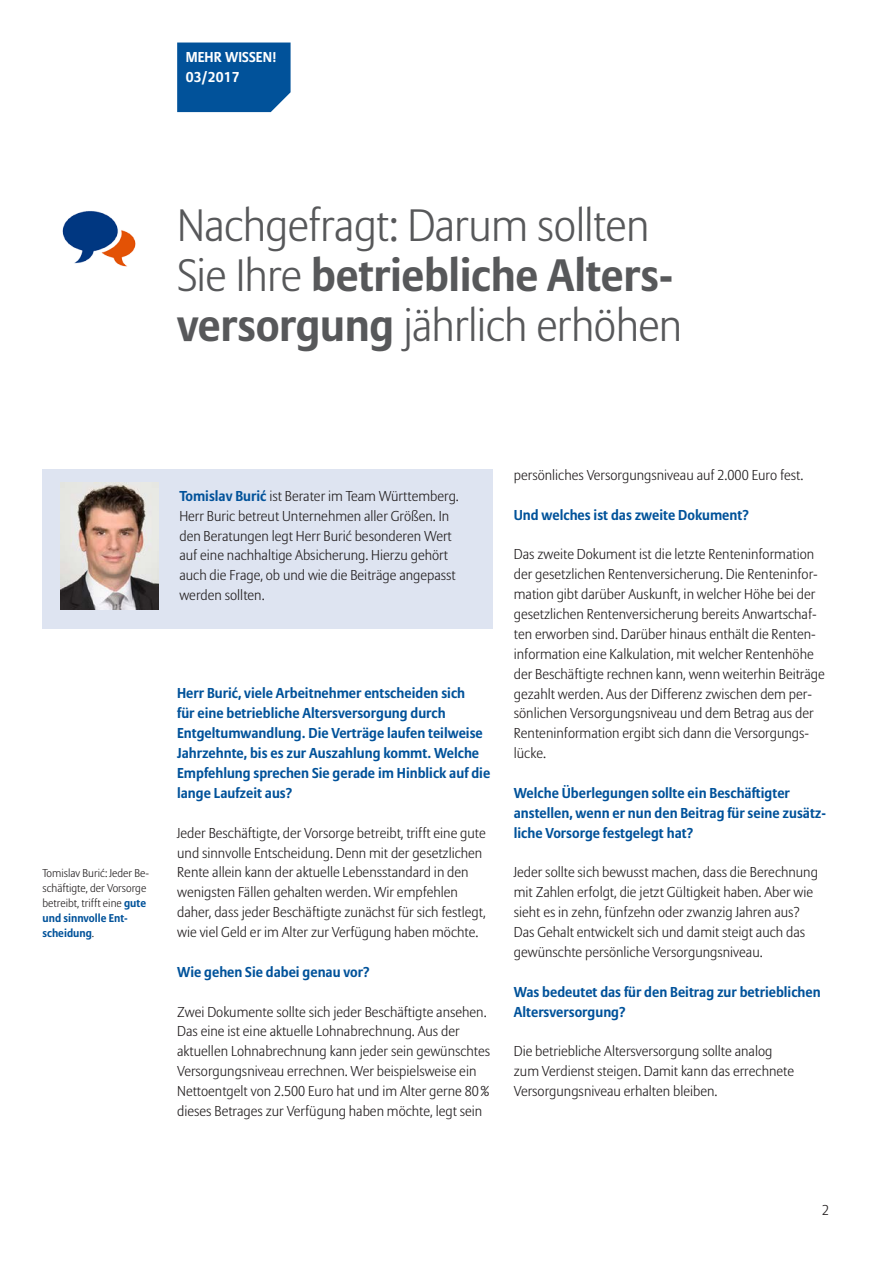
<style>
.page{position:relative;width:893px;height:1263px;background:#fff}
.page>*{position:absolute;margin:0;border:0;box-sizing:border-box;transform-origin:0 0}
.t1{font:300 45px/49.7px "Allianz Sans";letter-spacing:-.015em;color:#57585a}
.t2{font:300 14.25px/20px "Allianz Sans";color:#231f20}
.t3{font:700 14.25px/20px "Allianz Sans";color:#01529a}
.t4{font:700 14.25px/20px "Allianz Sans";letter-spacing:.01em;color:#fff}
.t5{font:300 11.25px/14.9px "Allianz Sans";color:#231f20}
.s1{font-weight:700}
.s2{font-weight:700;color:#01529a}
</style>
<div class="page">
<img style="left:62px;top:211px;width:74px;height:56px">
<div style="left:43px;top:470px;width:450px;height:159px;background:#dee4f1"></div>
<img style="left:61px;top:483px;width:98px;height:126px">
<div style="left:177px;top:43px;width:114px;height:69px;background:#01529a"></div>
<p class="t4" style="left:186px;top:48px;width:92px">MEHR WISSEN!<br>03/2017</p>
<h1 class="t1" style="left:177px;top:200px;width:507px">Nachgefragt: Darum sollten<br>Sie Ihre <span class="s1">betriebliche Alters&shy;versorgung</span> jährlich erhöhen</h1>
<p class="t5" style="left:43px;top:866px;width:108px">Tomislav Burić: Jeder Be&shy;schäftigte, der Vorsorge betreibt, trifft eine <span class="s2">gute und sinnvolle Ent&shy;scheidung</span>.</p>
<p class="t2" style="left:179px;top:486px;width:281px"><span class="s2">Tomislav Burić</span> ist Berater im Team Württemberg.<br>Herr Buric betreut Unternehmen aller Größen. In den Beratungen legt Herr Burić besonderen Wert auf eine nachhaltige Absicherung. Hierzu gehört auch die Frage, ob und wie die Beiträge angepasst werden sollten.</p>
<p class="t3" style="left:177px;top:684px;width:315px">Herr Burić, viele Arbeitnehmer entscheiden sich<br>für eine betriebliche Altersversorgung durch Entgeltumwandlung. Die Verträge laufen teilweise Jahrzehnte, bis es zur Auszahlung kommt. Welche Empfehlung sprechen Sie gerade im Hinblick auf die lange Laufzeit aus?</p>
<p class="t2" style="left:177px;top:822px;width:310px">Jeder Beschäftigte, der Vorsorge betreibt, trifft eine gute und sinnvolle Entscheidung. Denn mit der gesetzlichen Rente allein kann der aktuelle Lebensstandard in den wenigsten Fällen gehalten werden. Wir empfehlen daher, dass jeder Beschäftigte zunächst für sich festlegt, wie viel Geld er im Alter zur Verfügung haben möchte.</p>
<p class="t3" style="left:177px;top:962px;width:194px">Wie gehen Sie dabei genau vor?</p>
<p class="t2" style="left:177px;top:1001px;width:315px">Zwei Dokumente sollte sich jeder Beschäftigte ansehen.<br>Das eine ist eine aktuelle Lohnabrechnung. Aus der aktuellen Lohnabrechnung kann jeder sein gewünschtes Versorgungsniveau errechnen. Wer beispielsweise ein Nettoentgelt von 2.500 Euro hat und im Alter gerne 80% dieses Betrages zur Verfügung haben möchte, legt sein</p>
<p class="t2" style="left:514px;top:465px;width:291px">persönliches Versorgungsniveau auf 2.000 Euro fest.</p>
<p class="t3" style="left:514px;top:505px;width:237px">Und welches ist das zweite Dokument?</p>
<p class="t2" style="left:514px;top:544px;width:313px">Das zweite Dokument ist die letzte Renteninformation der gesetzlichen Rentenversicherung. Die Renteninfor&shy;mation gibt darüber Auskunft, in welcher Höhe bei der gesetzlichen Rentenversicherung bereits Anwartschaf&shy;ten erworben sind. Darüber hinaus enthält die Renten&shy;information eine Kalkulation, mit welcher Rentenhöhe der Beschäftigte rechnen kann, wenn weiterhin Beiträge gezahlt werden. Aus der Differenz zwischen dem per&shy;sönlichen Versorgungsniveau und dem Betrag aus der Renteninformation ergibt sich dann die Versorgungs&shy;lücke.</p>
<p class="t3" style="left:514px;top:783px;width:313px">Welche Überlegungen sollte ein Beschäftigter anstellen, wenn er nun den Beitrag für seine zusätz&shy;liche Vorsorge festgelegt hat?</p>
<p class="t2" style="left:514px;top:862px;width:306px">Jeder sollte sich bewusst machen, dass die Berechnung mit Zahlen erfolgt, die jetzt Gültigkeit haben. Aber wie sieht es in zehn, fünfzehn oder zwanzig Jahren aus?<br>Das Gehalt entwickelt sich und damit steigt auch das gewünschte persönliche Versorgungsniveau.</p>
<p class="t3" style="left:514px;top:982px;width:308px">Was bedeutet das für den Beitrag zur betrieblichen<br>Altersversorgung?</p>
<p class="t2" style="left:514px;top:1041px;width:282px">Die betriebliche Altersversorgung sollte analog zum Verdienst steigen. Damit kann das errechnete<br>Versorgungsniveau erhalten bleiben.</p>
<p class="t2" style="left:822px;top:1200px;width:9px">2</p>
</div>
